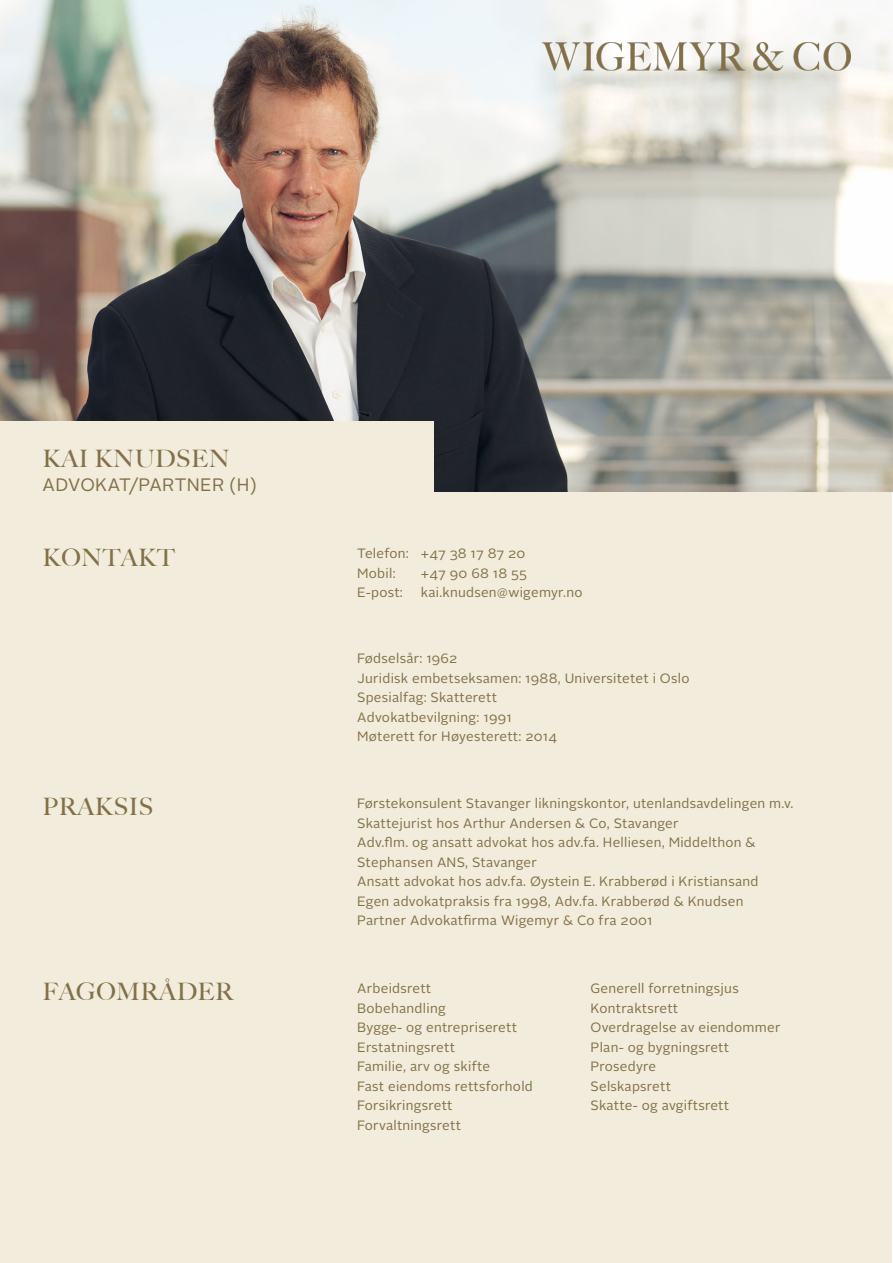
<style>
.page{position:relative;width:893px;height:1263px;background:#fff}
.page>*{position:absolute;margin:0;border:0;box-sizing:border-box;transform-origin:0 0}
.t1{font:500 24px "Big Caslon";letter-spacing:.02em;color:#837048}
.t2{font:18px "Alright Sans";letter-spacing:.02em;color:#837048}
.t3{font:13.5px/19.5px "Alright Sans";letter-spacing:.02em;color:#837048}
</style>
<div class="page">
<div style="left:1px;top:1px;width:891px;height:1261px;background:#f1ecdb"></div>
<img style="left:0;top:0;width:893px;height:491px">
<img style="left:543px;top:43px;width:307px;height:27px">
<div style="left:0;top:421px;width:433px;height:94px;background:#f1ecdb"></div>
<p class="t1" style="left:43px;top:438px;width:189px">KAI KNUDSEN</p>
<p class="t2" style="left:43px;top:473px;width:216px">ADVOKAT/PARTNER (H)</p>
<p class="t1" style="left:43px;top:537px;width:134px">KONTAKT</p>
<p class="t3" style="left:357px;top:544px;width:170px">Telefon: +47 38 17 87 20</p>
<p class="t3" style="left:357px;top:564px;width:40px">Mobil:</p>
<p class="t3" style="left:421px;top:564px;width:108px">+47 90 68 18 55</p>
<p class="t3" style="left:357px;top:583px;width:47px">E-post:</p>
<p class="t3" style="left:421px;top:583px;width:163px">kai.knudsen@wigemyr.no</p>
<p class="t3" style="left:357px;top:649px;width:102px">Fødselsår: 1962</p>
<p class="t3" style="left:357px;top:669px;width:334px">Juridisk embetseksamen: 1988, Universitetet i Oslo</p>
<p class="t3" style="left:357px;top:688px;width:141px">Spesialfag: Skatterett</p>
<p class="t3" style="left:357px;top:708px;width:156px">Advokatbevilgning: 1991</p>
<p class="t3" style="left:357px;top:727px;width:201px">Møterett for Høyesterett: 2014</p>
<p class="t1" style="left:43px;top:787px;width:112px">PRAKSIS</p>
<p class="t3" style="left:357px;top:794px;width:438px">Førstekonsulent Stavanger likningskontor, utenlandsavdelingen m.v.</p>
<p class="t3" style="left:357px;top:813px;width:323px">Skattejurist hos Arthur Andersen &amp; Co, Stavanger</p>
<p class="t3" style="left:357px;top:833px;width:400px">Adv.flm. og ansatt advokat hos adv.fa. Helliesen, Middelthon &amp;<br>Stephansen ANS, Stavanger</p>
<p class="t3" style="left:357px;top:872px;width:403px">Ansatt advokat hos adv.fa. Øystein E. Krabberød i Kristiansand</p>
<p class="t3" style="left:357px;top:891px;width:388px">Egen advokatpraksis fra 1998, Adv.fa. Krabberød &amp; Knudsen</p>
<p class="t3" style="left:357px;top:911px;width:297px">Partner Advokatfirma Wigemyr &amp; Co fra 2001</p>
<p class="t1" style="left:43px;top:972px;width:192px">FAGOMRÅDER</p>
<p class="t3" style="left:357px;top:979px;width:76px">Arbeidsrett</p>
<p class="t3" style="left:357px;top:998px;width:90px">Bobehandling</p>
<p class="t3" style="left:357px;top:1018px;width:161px">Bygge- og entrepriserett</p>
<p class="t3" style="left:357px;top:1037px;width:99px">Erstatningsrett</p>
<p class="t3" style="left:357px;top:1057px;width:134px">Familie, arv og skifte</p>
<p class="t3" style="left:357px;top:1076px;width:177px">Fast eiendoms rettsforhold</p>
<p class="t3" style="left:357px;top:1096px;width:97px">Forsikringsrett</p>
<p class="t3" style="left:357px;top:1115px;width:105px">Forvaltningsrett</p>
<p class="t3" style="left:590px;top:979px;width:150px">Generell forretningsjus</p>
<p class="t3" style="left:590px;top:998px;width:89px">Kontraktsrett</p>
<p class="t3" style="left:590px;top:1018px;width:192px">Overdragelse av eiendommer</p>
<p class="t3" style="left:590px;top:1037px;width:140px">Plan- og bygningsrett</p>
<p class="t3" style="left:590px;top:1057px;width:67px">Prosedyre</p>
<p class="t3" style="left:590px;top:1076px;width:82px">Selskapsrett</p>
<p class="t3" style="left:590px;top:1096px;width:140px">Skatte- og avgiftsrett</p>
</div>
